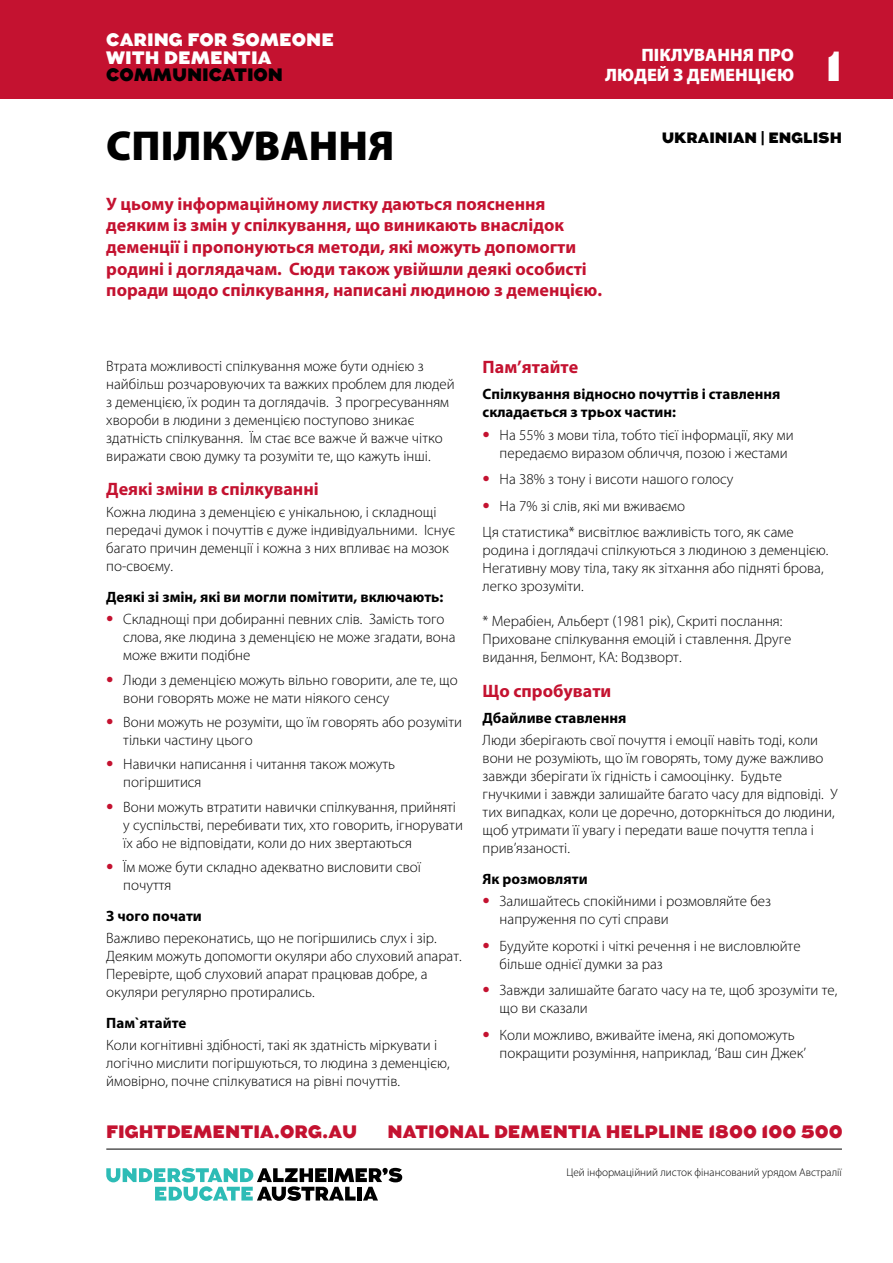
<style>
.page{position:relative;width:893px;height:1263px;background:#fff}
.page>*{position:absolute;margin:0;border:0;box-sizing:border-box;transform-origin:0 0}
.t1{font:900 42px "Myriad Pro";color:#000}
.t2{font:900 42px "Augustus";color:#fff}
.t3{font:700 18px/21.6px "Myriad Pro";color:#c41230}
.t4{font:900 18px "Augustus";color:#c41230}
.t5{font:900 18px/19.5px "Myriad Pro";color:#fff;text-align:right}
.t6{font:900 18px/17.2px "Augustus";color:#fff}
.t7{font:900 18px "Augustus";letter-spacing:-.01em;color:#000}
.t8{font:300 15px/18px "Myriad Pro";color:#000}
.t9{font:700 15px/18px "Myriad Pro";color:#000}
.t10{font:900 15px "Augustus";color:#000}
.t11{font:300 11.25px "Myriad Pro";color:#000}
.s1{font-family:"Univers";color:#c41230}
</style>
<div class="page">
<div style="left:0;top:0;width:893px;height:99px;background:#c41230"></div>
<hr style="left:106px;top:1149px;width:736px;height:1px;background:#000">
<svg style="left:106px;top:1168px;width:296px;height:33px"></svg>
<p class="t6" style="left:106px;top:32px;width:229px">CARING FOR SOMEONE<br>WITH DEMENTIA</p>
<p class="t7" style="left:106px;top:64px;width:178px">COMMUNICATION</p>
<p class="t5" style="left:605px;top:45px;width:190px">ПІКЛУВАННЯ ПРО<br>ЛЮДЕЙ З ДЕМЕНЦІЄЮ</p>
<h1 class="t2" style="left:826px;top:41px;width:18px">1</h1>
<h1 class="t1" style="left:106px;top:118px;width:289px">СПІЛКУВАННЯ</h1>
<p class="t3" style="left:106px;top:192px;width:497px">У цьому інформаційному листку даються пояснення деяким із змін у спілкування, що виникають внаслідок деменції і пропонуються методи, які можуть допомогти родині і доглядачам. Сюди також увійшли деякі особисті поради щодо спілкування, написані людиною з деменцією.</p>
<p class="t10" style="left:662px;top:129px;width:182px">UKRAINIAN | ENGLISH</p>
<p class="t8" style="left:106px;top:356px;width:350px">Втрата можливості спілкування може бути однією з найбільш розчаровуючих та важких проблем для людей з деменцією, їх родин та доглядачів. З прогресуванням хвороби в людини з деменцією поступово зникає здатність спілкування. Їм стає все важче й важче чітко виражати свою думку та розуміти те, що кажуть інші.</p>
<p class="t3" style="left:106px;top:477px;width:214px">Деякі зміни в спілкуванні</p>
<p class="t8" style="left:106px;top:503px;width:350px">Кожна людина з деменцією є унікальною, і складнощі передачі думок і почуттів є дуже індивідуальними. Існує багато причин деменції і кожна з них впливає на мозок по-своєму.</p>
<p class="t9" style="left:106px;top:587px;width:339px">Деякі зі змін, які ви могли помітити, включають:</p>
<p class="t8" style="left:123px;top:610px;width:334px;text-indent:-17px"><span class="s1">•</span> Складнощі при добиранні певних слів. Замість того слова, яке людина з деменцією не може згадати, вона може вжити подібне</p>
<p class="t8" style="left:123px;top:670px;width:336px;text-indent:-17px"><span class="s1">•</span> Люди з деменцією можуть вільно говорити, але те, що вони говорять може не мати ніякого сенсу</p>
<p class="t8" style="left:123px;top:713px;width:340px;text-indent:-17px"><span class="s1">•</span> Вони можуть не розуміти, що їм говорять або розуміти тільки частину цього</p>
<p class="t8" style="left:123px;top:755px;width:273px;text-indent:-17px"><span class="s1">•</span> Навички написання і читання також можуть погіршитися</p>
<p class="t8" style="left:123px;top:798px;width:341px;text-indent:-17px"><span class="s1">•</span> Вони можуть втратити навички спілкування, прийняті у суспільстві, перебивати тих, хто говорить, ігнорувати їх або не відповідати, коли до них звертаються</p>
<p class="t8" style="left:123px;top:858px;width:299px;text-indent:-17px"><span class="s1">•</span> Їм може бути складно адекватно висловити свої почуття</p>
<p class="t9" style="left:106px;top:906px;width:97px">З чого почати</p>
<p class="t8" style="left:106px;top:929px;width:357px">Важливо переконатись, що не погіршились слух і зір.<br>Деяким можуть допомогти окуляри або слуховий апарат.<br>Перевірте, щоб слуховий апарат працював добре, а окуляри регулярно протирались.</p>
<p class="t9" style="left:106px;top:1013px;width:82px">Пам`ятайте</p>
<p class="t8" style="left:106px;top:1036px;width:345px">Коли когнітивні здібності, такі як здатність міркувати і логічно мислити погіршуються, то людина з деменцією, ймовірно, почне спілкуватися на рівні почуттів.</p>
<p class="t3" style="left:483px;top:355px;width:97px">Пам’ятайте</p>
<p class="t9" style="left:483px;top:385px;width:299px">Спілкування відносно почуттів і ставлення складається з трьох частин:</p>
<p class="t8" style="left:500px;top:425px;width:295px;text-indent:-17px"><span class="s1">•</span> На 55% з мови тіла, тобто тієї інформації, яку ми передаємо виразом обличчя, позою і жестами</p>
<p class="t8" style="left:483px;top:470px;width:252px"><span class="s1">•</span> На 38% з тону і висоти нашого голосу</p>
<p class="t8" style="left:483px;top:492px;width:312px;line-height:26.5px"><span class="s1">•</span> На 7% зі слів, які ми вживаємо<br>Ця статистика* висвітлює важливість того, як саме</p>
<p class="t8" style="left:483px;top:541px;width:347px">родина і доглядачі спілкуються з людиною з деменцією.<br>Негативну мову тіла, таку як зітхання або підняті брова, легко зрозуміти.</p>
<p class="t8" style="left:483px;top:612px;width:310px">* Мерабіен, Альберт (1981 рік), Скриті послання:<br>Приховане спілкування емоцій і ставлення. Друге видання, Белмонт, КА: Водзворт.</p>
<p class="t3" style="left:483px;top:679px;width:130px">Що спробувати</p>
<p class="t9" style="left:483px;top:708px;width:145px">Дбайливе ставлення</p>
<p class="t8" style="left:483px;top:731px;width:357px">Люди зберігають свої почуття і емоції навіть тоді, коли вони не розуміють, що їм говорять, тому дуже важливо завжди зберігати їх гідність і самооцінку. Будьте гнучкими і завжди залишайте багато часу для відповіді. У тих випадках, коли це доречно, доторкніться до людини, щоб утримати її увагу і передати ваше почуття тепла і прив’язаності.</p>
<p class="t9" style="left:483px;top:869px;width:106px">Як розмовляти</p>
<p class="t8" style="left:500px;top:892px;width:273px;text-indent:-17px"><span class="s1">•</span> Залишайтесь спокійними і розмовляйте без напруження по суті справи</p>
<p class="t8" style="left:500px;top:937px;width:302px;text-indent:-17px"><span class="s1">•</span> Будуйте короткі і чіткі речення і не висловлюйте більше однієї думки за раз</p>
<p class="t8" style="left:500px;top:981px;width:339px;text-indent:-17px"><span class="s1">•</span> Завжди залишайте багато часу на те, щоб зрозуміти те, що ви сказали</p>
<p class="t8" style="left:500px;top:1026px;width:308px;text-indent:-17px"><span class="s1">•</span> Коли можливо, вживайте імена, які допоможуть покращити розуміння, наприклад, ‘Ваш син Джек’</p>
<p class="t4" style="left:106px;top:1121px;width:252px">FIGHTDEMENTIA.ORG.AU</p>
<p class="t4" style="left:387px;top:1121px;width:457px">NATIONAL DEMENTIA HELPLINE 1800 100 500</p>
<p class="t11" style="left:566px;top:1165px;width:277px">Цей інформаційний листок фінансований урядом Австралії</p>
</div>
